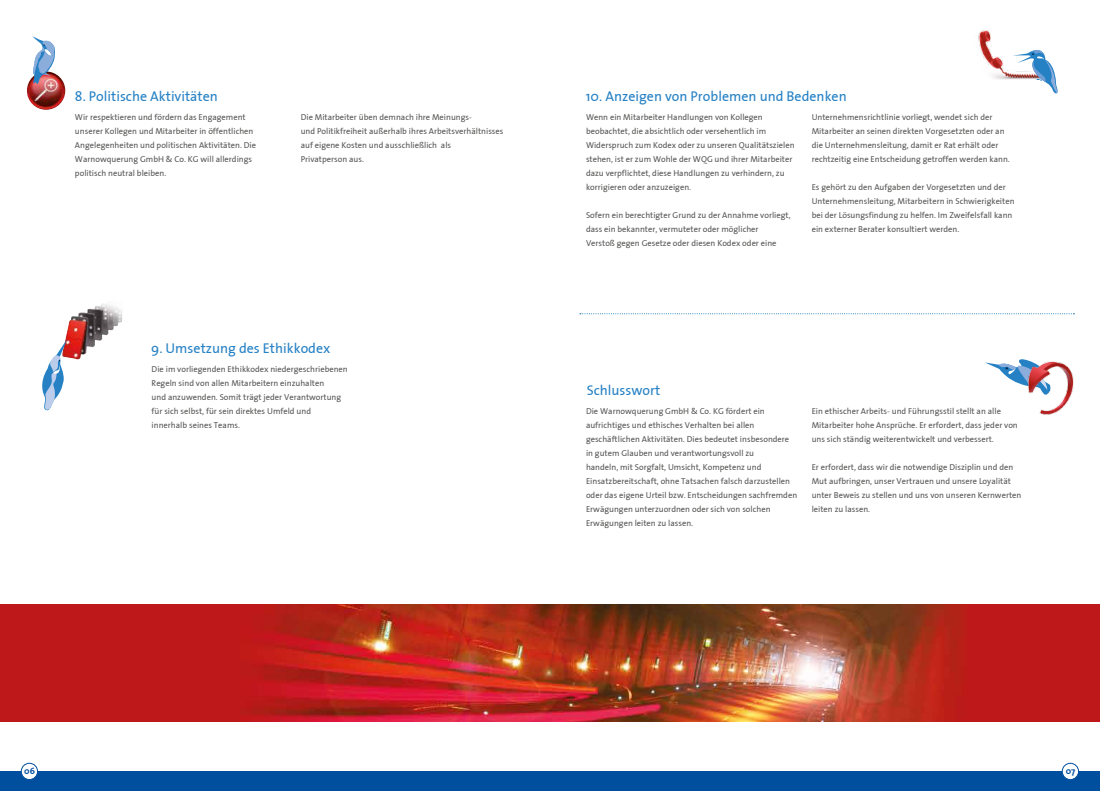
<style>
.page{position:relative;width:1100px;height:791px;background:#fff}
.page>*{position:absolute;margin:0;border:0;box-sizing:border-box;transform-origin:0 0}
.t1{font:14px "The Sans Plain";color:#2581c4}
.t2{font:9px "The Sans Bold Plain";color:#004f9f}
.t3{font:8.5px/14px "The Sans Plain";color:#575756}
</style>
<div class="page">
<img style="left:0;top:605px;width:1100px;height:116px">
<img style="left:27px;top:71px;width:38px;height:39px;border-radius:19px">
<svg style="left:32px;top:36px;width:24px;height:52px"></svg>
<img style="left:978px;top:30px;width:34px;height:49px">
<svg style="left:1012px;top:50px;width:46px;height:44px"></svg>
<svg style="left:985px;top:359px;width:38px;height:26px"></svg>
<img style="left:1023px;top:359px;width:51px;height:56px">
<img style="left:65px;top:303px;width:57px;height:57px">
<svg style="left:42px;top:339px;width:25px;height:72px"></svg>
<div style="left:0;top:772px;width:1100px;height:19px;background:#004f9f"></div>
<svg style="left:580px;top:313px;width:494px;height:1px"></svg>
<div style="left:1062px;top:763px;width:16px;height:16px;background:#fff;border-radius:50%"></div>
<div style="left:1062px;top:763px;width:17px;height:17px;border:1px solid #004f9f;border-radius:50%"></div>
<div style="left:21px;top:763px;width:17px;height:16px;background:#fff;border-radius:50%"></div>
<div style="left:21px;top:763px;width:17px;height:17px;border:1px solid #004f9f;border-radius:50%"></div>
<h1 class="t1" style="left:75px;top:84px;width:144px">8. Politische Aktivitäten</h1>
<p class="t3" style="left:75px;top:110px;width:183px">Wir respektieren und fördern das Engagement unserer Kollegen und Mitarbeiter in öffentlichen Angelegenheiten und politischen Aktivitäten. Die Warnowquerung GmbH &amp; Co. KG will allerdings politisch neutral bleiben.</p>
<p class="t3" style="left:301px;top:110px;width:204px">Die Mitarbeiter üben demnach ihre Meinungs-<br>und Politikfreiheit außerhalb ihres Arbeitsverhältnisses auf eigene Kosten und ausschließlich als<br>Privatperson aus.</p>
<h1 class="t1" style="left:151px;top:337px;width:181px">9. Umsetzung des Ethikkodex</h1>
<p class="t3" style="left:152px;top:362px;width:198px">Die im vorliegenden Ethikkodex niedergeschriebenen Regeln sind von allen Mitarbeitern einzuhalten<br>und anzuwenden. Somit trägt jeder Verantwortung für sich selbst, für sein direktes Umfeld und innerhalb seines Teams.</p>
<h1 class="t1" style="left:586px;top:84px;width:262px">10. Anzeigen von Problemen und Bedenken</h1>
<p class="t3" style="left:586px;top:110px;width:210px">Wenn ein Mitarbeiter Handlungen von Kollegen beobachtet, die absichtlich oder versehentlich im Widerspruch zum Kodex oder zu unseren Qualitätszielen stehen, ist er zum Wohle der WQG und ihrer Mitarbeiter dazu verpflichtet, diese Handlungen zu verhindern, zu korrigieren oder anzuzeigen.</p>
<p class="t3" style="left:586px;top:208px;width:206px">Sofern ein berechtigter Grund zu der Annahme vorliegt, dass ein bekannter, vermuteter oder möglicher<br>Verstoß gegen Gesetze oder diesen Kodex oder eine</p>
<p class="t3" style="left:812px;top:110px;width:200px">Unternehmensrichtlinie vorliegt, wendet sich der Mitarbeiter an seinen direkten Vorgesetzten oder an die Unternehmensleitung, damit er Rat erhält oder rechtzeitig eine Entscheidung getroffen werden kann.</p>
<p class="t3" style="left:812px;top:180px;width:204px">Es gehört zu den Aufgaben der Vorgesetzten und der Unternehmensleitung, Mitarbeitern in Schwierigkeiten bei der Lösungsfindung zu helfen. Im Zweifelsfall kann ein externer Berater konsultiert werden.</p>
<h1 class="t1" style="left:587px;top:379px;width:75px">Schlusswort</h1>
<p class="t3" style="left:586px;top:404px;width:213px">Die Warnowquerung GmbH &amp; Co. KG fördert ein aufrichtiges und ethisches Verhalten bei allen geschäftlichen Aktivitäten. Dies bedeutet insbesondere in gutem Glauben und verantwortungsvoll zu<br>handeln, mit Sorgfalt, Umsicht, Kompetenz und Einsatzbereitschaft, ohne Tatsachen falsch darzustellen oder das eigene Urteil bzw. Entscheidungen sachfremden Erwägungen unterzuordnen oder sich von solchen Erwägungen leiten zu lassen.</p>
<p class="t3" style="left:812px;top:404px;width:208px">Ein ethischer Arbeits- und Führungsstil stellt an alle<br>Mitarbeiter hohe Ansprüche. Er erfordert, dass jeder von uns sich ständig weiterentwickelt und verbessert.</p>
<p class="t3" style="left:812px;top:460px;width:211px">Er erfordert, dass wir die notwendige Disziplin und den Mut aufbringen, unser Vertrauen und unsere Loyalität unter Beweis zu stellen und uns von unseren Kernwerten leiten zu lassen.</p>
<p class="t2" style="left:24px;top:763px;width:12px">06</p>
<p class="t2" style="left:1066px;top:763px;width:11px">07</p>
</div>
